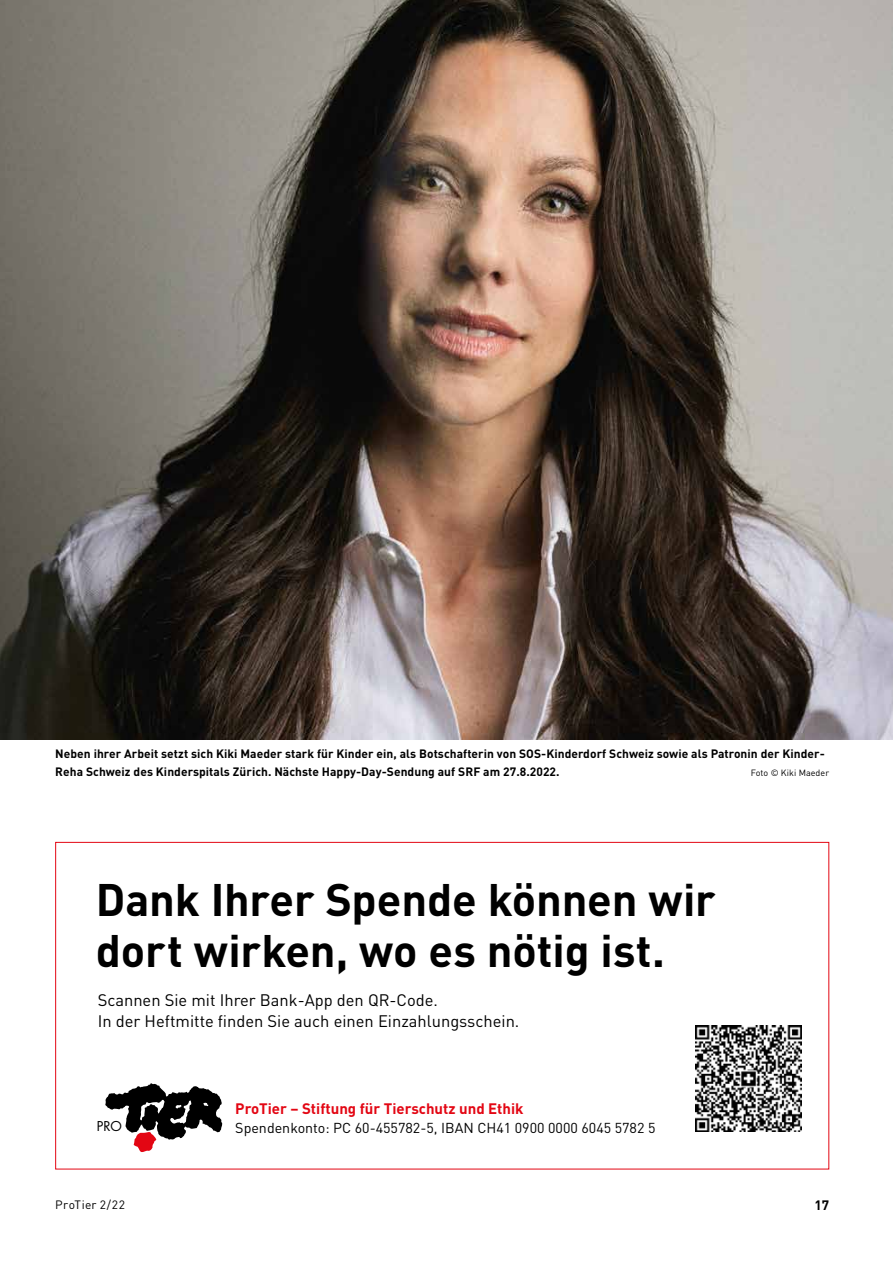
<style>
.page{position:relative;width:893px;height:1263px;background:#fff}
.page>*{position:absolute;margin:0;border:0;box-sizing:border-box;transform-origin:0 0}
.t1{font:700 45px/51px "DIN";letter-spacing:-.005em;color:#000}
.t2{font:16.5px/21px "DIN";color:#000}
.t3{font:700 15px "DIN";color:#e30613}
.t4{font:14.25px "DIN";color:#000}
.t5{font:700 13.5px "DIN";color:#000}
.t6{font:13.2px "Futura";color:#000}
.t7{font:700 12px/18px "DIN";letter-spacing:.005em;color:#000}
.t8{font:12px "DIN";letter-spacing:.035em;color:#000}
.t9{font:9px "DIN";letter-spacing:.005em;color:#000}
</style>
<div class="page">
<img style="left:0;top:0;width:893px;height:740px">
<svg style="left:105px;top:1083px;width:117px;height:69px"></svg>
<img style="left:696px;top:1026px;width:105px;height:105px">
<hr style="left:686px;top:1018px;width:1px;height:116px;background:#000">
<hr style="left:686px;top:1018px;width:118px;height:1px;background:#000">
<p class="t7" style="left:55px;top:744px;width:771px">Neben ihrer Arbeit setzt sich Kiki Maeder stark für Kinder ein, als Botschafterin von SOS-Kinderdorf Schweiz sowie als Patronin der Kinder-<br>Reha Schweiz des Kinderspitals Zürich. Nächste Happy-Day-Sendung auf SRF am 27.8.2022.</p>
<p class="t9" style="left:751px;top:767px;width:80px">Foto © Kiki Maeder</p>
<h1 class="t1" style="left:96px;top:872px;width:621px">Dank Ihrer Spende können wir dort wirken, wo es nötig ist.</h1>
<h2 class="t2" style="left:98px;top:989px;width:423px">Scannen Sie mit Ihrer Bank-App den QR-Code.<br>In der Heftmitte finden Sie auch einen Einzahlungsschein.</h2>
<p class="t6" style="left:97px;top:1117px;width:27px">PRO</p>
<p class="t3" style="left:235px;top:1098px;width:290px">ProTier – Stiftung für Tierschutz und Ethik</p>
<p class="t4" style="left:235px;top:1119px;width:422px">Spendenkonto: PC 60-455782-5, IBAN CH41 0900 0000 6045 5782 5</p>
<p class="t8" style="left:55px;top:1197px;width:71px">ProTier 2/22</p>
<p class="t5" style="left:814px;top:1197px;width:16px">17</p>
</div>
